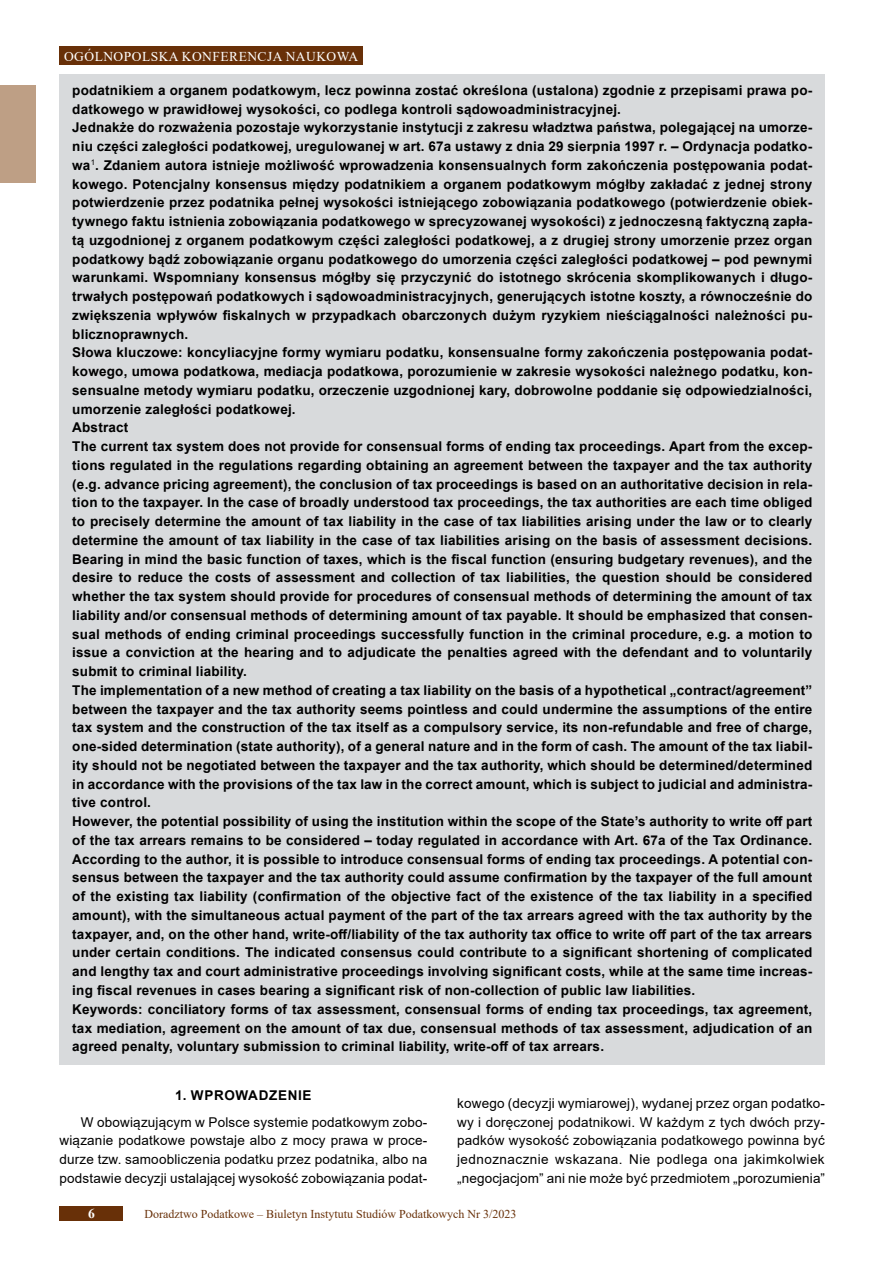
<style>
.page{position:relative;width:893px;height:1263px;background:#fff}
.page>*{position:absolute;margin:0;border:0;box-sizing:border-box;transform-origin:0 0}
.lead{font:700 13.5px/18.8px "Arial";letter-spacing:.015em;color:#000;text-align:justify}
.tekst{font:13.5px/18.8px "Arial";letter-spacing:.01em;color:#000;text-align:justify}
.t1{font:13.5px "Times New Roman";letter-spacing:.035em;color:#fff}
.Srodtytul{font:700 13.5px "Arial";letter-spacing:.05em;color:#000}
.t2{font:700 13.5px "Times New Roman";color:#fff}
.t3{font:12px "Times New Roman";color:#683008}
</style>
<div class="page">
<div style="left:60px;top:74px;width:765px;height:53px;background:#d8dadc"></div>
<div style="left:60px;top:112px;width:765px;height:240px;background:#d8dadc"></div>
<div style="left:60px;top:337px;width:765px;height:90px;background:#d8dadc"></div>
<div style="left:60px;top:412px;width:765px;height:34px;background:#d8dadc"></div>
<div style="left:60px;top:431px;width:765px;height:259px;background:#d8dadc"></div>
<div style="left:60px;top:674px;width:765px;height:147px;background:#d8dadc"></div>
<div style="left:60px;top:806px;width:765px;height:202px;background:#d8dadc"></div>
<div style="left:60px;top:993px;width:765px;height:72px;background:#d8dadc"></div>
<div style="left:60px;top:46px;width:303px;height:19px;background:#683008"></div>
<div style="left:60px;top:1205px;width:63px;height:15px;background:#683008"></div>
<div style="left:0;top:85px;width:36px;height:98px;background:#be9f85"></div>
<p class="t1" style="left:64px;top:47px;width:296px">OGÓLNOPOLSKA KONFERENCJA NAUKOWA</p>
<p class="lead" style="left:72px;top:81px;width:741px">podatnikiem a organem podatkowym, lecz powinna zostać określona (ustalona) zgodnie z przepisami prawa po&shy;datkowego w prawidłowej wysokości, co podlega kontroli sądowoadministracyjnej.</p>
<p class="lead" style="left:72px;top:118px;width:742px">Jednakże do rozważenia pozostaje wykorzystanie instytucji z zakresu władztwa państwa, polegającej na umorze&shy;niu części zaległości podatkowej, uregulowanej w art. 67a ustawy z dnia 29 sierpnia 1997 r. – Ordynacja podatko&shy;wa<sup>1</sup>. Zdaniem autora istnieje możliwość wprowadzenia konsensualnych form zakończenia postępowania podat&shy;kowego. Potencjalny konsensus między podatnikiem a organem podatkowym mógłby zakładać z jednej strony potwierdzenie przez podatnika pełnej wysokości istniejącego zobowiązania podatkowego (potwierdzenie obiek&shy;tywnego faktu istnienia zobowiązania podatkowego w sprecyzowanej wysokości) z jednoczesną faktyczną zapła&shy;tą uzgodnionej z organem podatkowym części zaległości podatkowej, a z drugiej strony umorzenie przez organ podatkowy bądź zobowiązanie organu podatkowego do umorzenia części zaległości podatkowej – pod pewnymi warunkami. Wspomniany konsensus mógłby się przyczynić do istotnego skrócenia skomplikowanych i długo&shy;trwałych postępowań podatkowych i sądowoadministracyjnych, generujących istotne koszty, a równocześnie do zwiększenia wpływów fiskalnych w przypadkach obarczonych dużym ryzykiem nieściągalności należności pu&shy;blicznoprawnych.</p>
<p class="lead" style="left:72px;top:343px;width:742px">Słowa kluczowe: koncyliacyjne formy wymiaru podatku, konsensualne formy zakończenia postępowania podat&shy;kowego, umowa podatkowa, mediacja podatkowa, porozumienie w zakresie wysokości należnego podatku, kon&shy;sensualne metody wymiaru podatku, orzeczenie uzgodnionej kary, dobrowolne poddanie się odpowiedzialności, umorzenie zaległości podatkowej.</p>
<p class="lead" style="left:72px;top:418px;width:58px">Abstract</p>
<p class="lead" style="left:72px;top:437px;width:742px">The current tax system does not provide for consensual forms of ending tax proceedings. Apart from the excep&shy;tions regulated in the regulations regarding obtaining an agreement between the taxpayer and the tax authority (e.g. advance pricing agreement), the conclusion of tax proceedings is based on an authoritative decision in rela&shy;tion to the taxpayer. In the case of broadly understood tax proceedings, the tax authorities are each time obliged to precisely determine the amount of tax liability in the case of tax liabilities arising under the law or to clearly determine the amount of tax liability in the case of tax liabilities arising on the basis of assessment decisions.<br>Bearing in mind the basic function of taxes, which is the fiscal function (ensuring budgetary revenues), and the desire to reduce the costs of assessment and collection of tax liabilities, the question should be considered whether the tax system should provide for procedures of consensual methods of determining the amount of tax liability and/or consensual methods of determining amount of tax payable. It should be emphasized that consen&shy;sual methods of ending criminal proceedings successfully function in the criminal procedure, e.g. a motion to issue a conviction at the hearing and to adjudicate the penalties agreed with the defendant and to voluntarily submit to criminal liability.</p>
<p class="lead" style="left:72px;top:681px;width:742px">The implementation of a new method of creating a tax liability on the basis of a hypothetical „contract/agreement” between the taxpayer and the tax authority seems pointless and could undermine the assumptions of the entire tax system and the construction of the tax itself as a compulsory service, its non-refundable and free of charge, one-sided determination (state authority), of a general nature and in the form of cash. The amount of the tax liabil&shy;ity should not be negotiated between the taxpayer and the tax authority, which should be determined/determined in accordance with the provisions of the tax law in the correct amount, which is subject to judicial and administra&shy;tive control.</p>
<p class="lead" style="left:72px;top:812px;width:742px">However, the potential possibility of using the institution within the scope of the State’s authority to write off part of the tax arrears remains to be considered – today regulated in accordance with Art. 67a of the Tax Ordinance.<br>According to the author, it is possible to introduce consensual forms of ending tax proceedings. A potential con&shy;sensus between the taxpayer and the tax authority could assume confirmation by the taxpayer of the full amount of the existing tax liability (confirmation of the objective fact of the existence of the tax liability in a specified amount), with the simultaneous actual payment of the part of the tax arrears agreed with the tax authority by the taxpayer, and, on the other hand, write-off/liability of the tax authority tax office to write off part of the tax arrears under certain conditions. The indicated consensus could contribute to a significant shortening of complicated and lengthy tax and court administrative proceedings involving significant costs, while at the same time increas&shy;ing fiscal revenues in cases bearing a significant risk of non-collection of public law liabilities.</p>
<p class="lead" style="left:72px;top:1000px;width:741px">Keywords: conciliatory forms of tax assessment, consensual forms of ending tax proceedings, tax agreement, tax mediation, agreement on the amount of tax due, consensual methods of tax assessment, adjudication of an agreed penalty, voluntary submission to criminal liability, write-off of tax arrears.</p>
<p class="Srodtytul" style="left:175px;top:1085px;width:138px">1. WPROWADZENIE</p>
<p class="tekst" style="left:60px;top:1112px;width:369px;text-indent:21px">W obowiązującym w Polsce systemie podatkowym zobo&shy;wiązanie podatkowe powstaje albo z mocy prawa w proce&shy;durze tzw. samoobliczenia podatku przez podatnika, albo na podstawie decyzji ustalającej wysokość zobowiązania podat-</p>
<p class="tekst" style="left:457px;top:1094px;width:369px">kowego (decyzji wymiarowej), wydanej przez organ podatko&shy;wy i doręczonej podatnikowi. W każdym z tych dwóch przy&shy;padków wysokość zobowiązania podatkowego powinna być jednoznacznie wskazana. Nie podlega ona jakimkolwiek „negocjacjom” ani nie może być przedmiotem „porozumienia”</p>
<p class="t2" style="left:88px;top:1204px;width:8px">6</p>
<p class="t3" style="left:145px;top:1205px;width:373px">Doradztwo Podatkowe – Biuletyn Instytutu Studiów Podatkowych Nr 3/2023</p>
</div>
